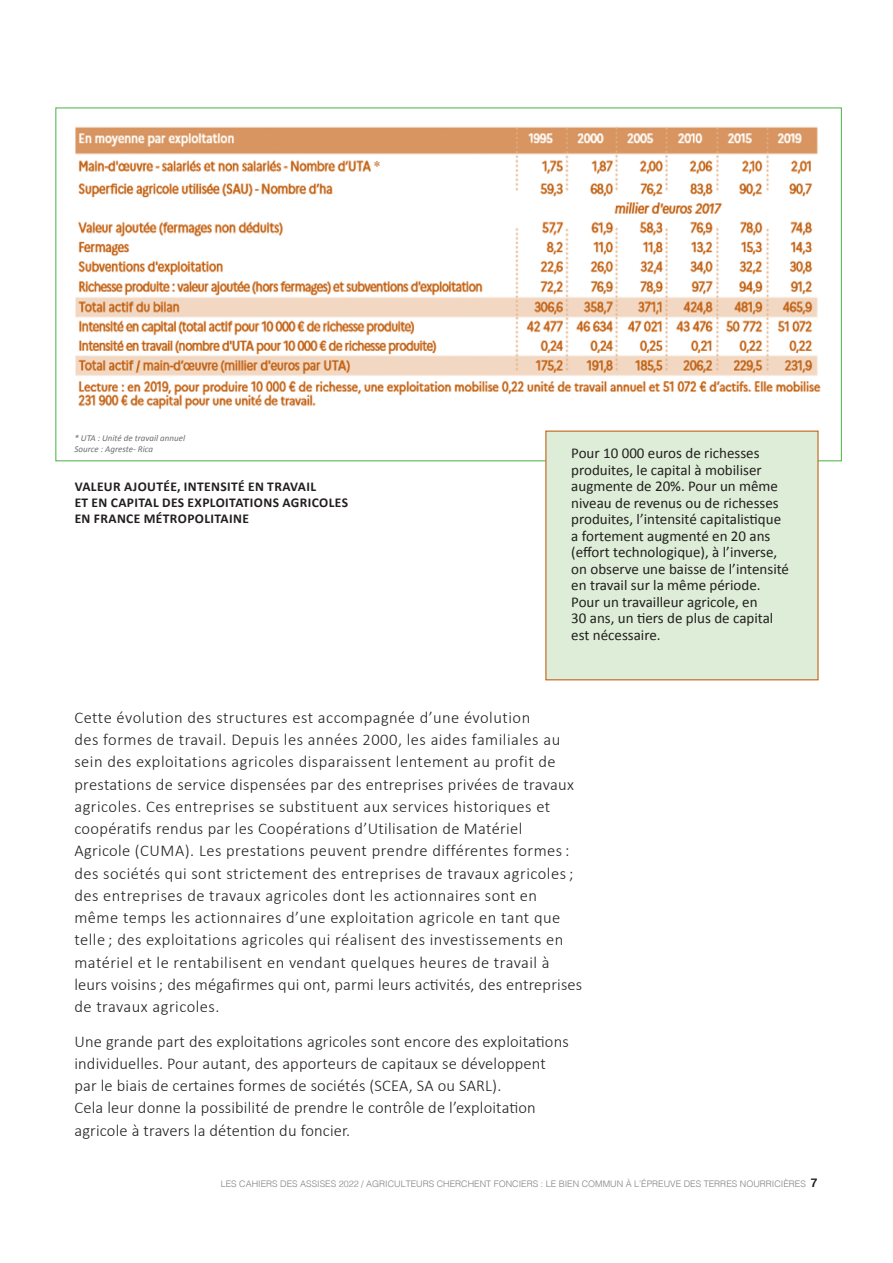
<style>
.page{position:relative;width:893px;height:1263px;background:#fff}
.page>*{position:absolute;margin:0;border:0;box-sizing:border-box;transform-origin:0 0}
.t1{font:18px "Adobe Caslon Pro";color:#c26316}
.t2{font:300 16.5px/22.4px "Calibri";letter-spacing:.02em;color:#231f20}
.t3{font:15px/16.5px "Calibri";color:#231f20}
.t4{font:700 13.5px "Calibri";letter-spacing:.03em;color:#231f20}
.t5{font:300 9px "Helvetica";color:#808285}
.t6{font:italic 9px/10.8px "Calibri";color:#6c6d70}
.s1{font-weight:700;font-size:12px;color:#231f20}
</style>
<div class="page">
<div style="left:545px;top:431px;width:274px;height:249px;background:#ddedd7"></div>
<img style="left:75px;top:126px;width:746px;height:283px">
<p class="t1" style="left:374px;top:157px;width:7px">*</p>
<p class="t6" style="left:74px;top:432px;width:112px">* UTA : Unité de travail annuel<br>Source : Agreste- Rica</p>
<p class="t4" style="left:75px;top:478px;width:243px">VALEUR AJOUTÉE, INTENSITÉ EN TRAVAIL</p>
<p class="t4" style="left:75px;top:494px;width:275px">ET EN CAPITAL DES EXPLOITATIONS AGRICOLES</p>
<p class="t4" style="left:75px;top:510px;width:176px">EN FRANCE MÉTROPOLITAINE</p>
<p class="t3" style="left:571px;top:445px;width:192px">Pour 10 000 euros de richesses produites, le capital à mobiliser</p>
<p class="t3" style="left:571px;top:478px;width:219px">augmente de 20%. Pour un même niveau de revenus ou de richesses produites, l’intensité capitalistique a fortement augmenté en 20 ans (effort technologique), à l’inverse, on observe une baisse de l’intensité en travail sur la même période.<br>Pour un travailleur agricole, en<br>30 ans, un tiers de plus de capital est nécessaire.</p>
<p class="t2" style="left:74px;top:705px;width:509px">Cette évolution des structures est accompagnée d’une évolution<br>des formes de travail. Depuis les années 2000, les aides familiales au sein des exploitations agricoles disparaissent lentement au profit de prestations de service dispensées par des entreprises privées de travaux agricoles. Ces entreprises se substituent aux services historiques et coopératifs rendus par les Coopérations d’Utilisation de Matériel Agricole (CUMA). Les prestations peuvent prendre différentes formes: des sociétés qui sont strictement des entreprises de travaux agricoles; des entreprises de travaux agricoles dont les actionnaires sont en même temps les actionnaires d’une exploitation agricole en tant que telle ; des exploitations agricoles qui réalisent des investissements en matériel et le rentabilisent en vendant quelques heures de travail à leurs voisins; des mégafirmes qui ont, parmi leurs activités, des entreprises de travaux agricoles.</p>
<p class="t2" style="left:74px;top:1029px;width:496px">Une grande part des exploitations agricoles sont encore des exploitations individuelles. Pour autant, des apporteurs de capitaux se développent par le biais de certaines formes de sociétés (SCEA, SA ou SARL).<br>Cela leur donne la possibilité de prendre le contrôle de l’exploitation agricole à travers la détention du foncier.</p>
<p class="t5" style="left:221px;top:1176px;width:598px">LES CAHIERS DES ASSISES 2022 / AGRICULTEURS CHERCHENT FONCIERS : LE BIEN COMMUN À L’ÉPREUVE DES TERRES NOURRICIÈRES <span class="s1">7</span></p>
</div>
